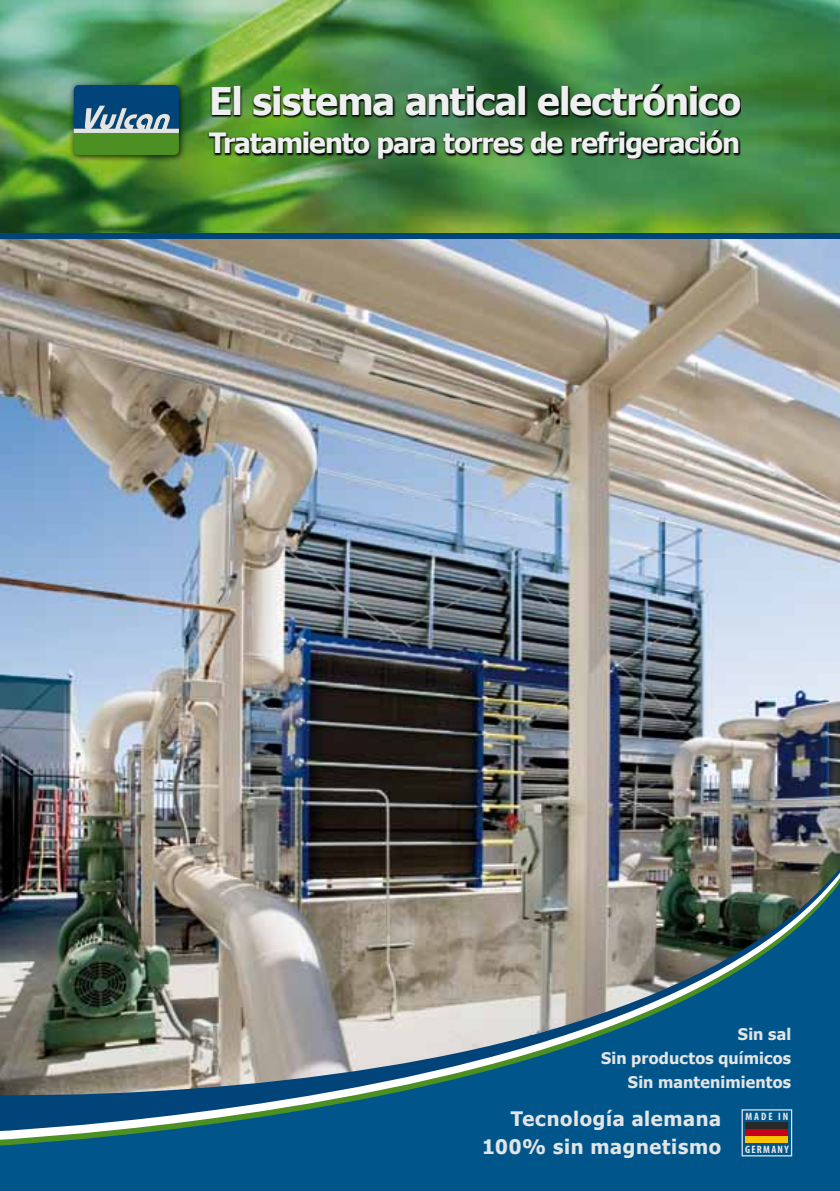
<style>
.page{position:relative;width:840px;height:1191px;background:#fff}
.page>*{position:absolute;margin:0;border:0;box-sizing:border-box;transform-origin:0 0}
.t1{font:700 38px "Tahoma";letter-spacing:-.025em;color:#eeefef}
.t2{font:700 28px "Tahoma";letter-spacing:-.04em;color:#eeefef}
.t3{font:700 20px/28px "Tahoma";letter-spacing:.03em;color:#e3e4e4;text-align:right}
.t4{font:700 16px/24px "Tahoma";letter-spacing:.01em;color:#e3e4e4;text-align:right}
.t5{font:700 condensed 10.6px "Myriad Pro";letter-spacing:.12em;color:#eaebeb}
</style>
<div class="page">
<img style="left:0;top:238px;width:839px;height:544px">
<img style="left:0;top:0;width:839px;height:233px">
<div style="left:0;top:1145px;width:839px;height:46px;background:#00568a"></div>
<svg style="left:13px;top:1131px;width:826px;height:8px;background:#156489"></svg>
<img style="left:0;top:782px;width:839px;height:349px">
<svg style="left:740px;top:1108px;width:52px;height:49px;background:#266b91"></svg>
<div style="left:745px;top:1129px;width:42px;height:6px;background:#c90019"></div>
<div style="left:745px;top:1122px;width:42px;height:7px;background:#282829"></div>
<div style="left:745px;top:1135px;width:42px;height:7px;background:#fcc400"></div>
<svg style="left:207px;top:82px;width:533px;height:77px;background:#2a5327"></svg>
<div style="left:68px;top:80px;width:118px;height:82px;background:#000;opacity:.75"></div>
<svg style="left:74px;top:85px;width:105px;height:70px;background:#3f776f"></svg>
<div style="left:0;top:233px;width:839px;height:5px;background:#00447a"></div>
<h1 class="t1" style="left:209px;top:74px;width:533px">El sistema antical electrónico</h1>
<h2 class="t2" style="left:209px;top:123px;width:532px">Tratamiento para torres de refrigeración</h2>
<p class="t4" style="left:600px;top:1021px;width:191px">Sin sal<br>Sin productos químicos<br>Sin mantenimientos</p>
<p class="t3" style="left:482px;top:1103px;width:240px">Tecnología alemana<br>100% sin magnetismo</p>
<p class="t5" style="left:745px;top:1110px;width:44px">MADE IN</p>
<p class="t5" style="left:744px;top:1142px;width:45px">GERMANY</p>
</div>
